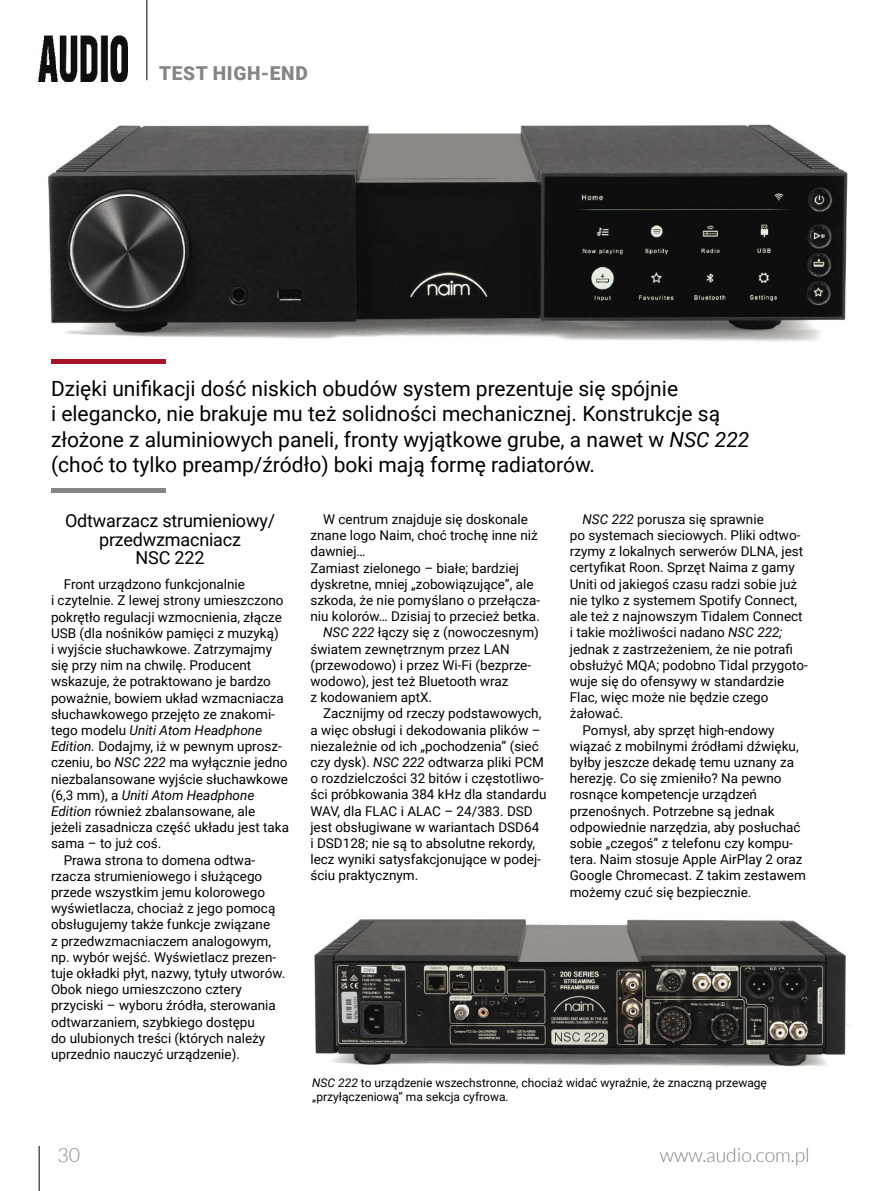
<style>
.page{position:relative;width:893px;height:1191px;background:#fff}
.page>*{position:absolute;margin:0;border:0;box-sizing:border-box;transform-origin:0 0}
.t1{font:21px/25.2px "Roboto";color:#000}
.t2{font:300 19.5px "Lato";color:#858585}
.t3{font:900 19.2px "Roboto";letter-spacing:.035em;color:#858585}
.t4{font:18px/18.6px "Roboto";letter-spacing:-.01em;color:#000;text-align:center}
.t5{font:13.5px "Roboto";color:#000}
.t6{font:italic 13.5px "Roboto";color:#000}
.t7{font:12px/14.4px "Roboto";color:#000}
.s1{font-style:italic}
.s2{font-style:normal}
</style>
<div class="page">
<hr style="left:39px;top:1145px;width:1px;height:46px;background:#000">
<hr style="left:147px;top:0;width:1px;height:80px;background:#000">
<img style="left:39px;top:35px;width:89px;height:46px">
<img style="left:48px;top:124px;width:800px;height:218px">
<img style="left:314px;top:919px;width:535px;height:148px">
<div style="left:51px;top:359px;width:115px;height:5px;background:#a9132a"></div>
<hr style="left:51px;top:489px;width:115px;height:4px;background:#858585">
<h3 class="t3" style="left:159px;top:60px;width:150px">TEST HIGH-END</h3>
<p class="t1" style="left:51px;top:375px;width:700px">Dzięki unifikacji dość niskich obudów system prezentuje się spójnie<br>i elegancko, nie brakuje mu też solidności mechanicznej. Konstrukcje są złożone z aluminiowych paneli, fronty wyjątkowe grube, a nawet w <span class="s1">NSC 222 </span>(choć to tylko preamp/źródło) boki mają formę radiatorów.</p>
<h3 class="t4" style="left:65px;top:511px;width:212px">Odtwarzacz strumieniowy/ przedwzmacniacz<br>NSC 222</h3>
<p class="t5" style="left:64px;top:575px;width:183px">Front urządzono funkcjonalnie</p>
<p class="t5" style="left:51px;top:591px;width:234px">i czytelnie. Z lewej strony umieszczono</p>
<p class="t5" style="left:51px;top:607px;width:232px">pokrętło regulacji wzmocnienia, złącze</p>
<p class="t5" style="left:51px;top:623px;width:229px">USB (dla nośników pamięci z muzyką)</p>
<p class="t5" style="left:51px;top:639px;width:223px">i wyjście słuchawkowe. Zatrzymajmy</p>
<p class="t5" style="left:51px;top:656px;width:202px">się przy nim na chwilę. Producent</p>
<p class="t5" style="left:51px;top:672px;width:221px">wskazuje, że potraktowano je bardzo</p>
<p class="t5" style="left:51px;top:688px;width:234px">poważnie, bowiem układ wzmacniacza</p>
<p class="t5" style="left:51px;top:704px;width:226px">słuchawkowego przejęto ze znakomi-</p>
<p class="t6" style="left:51px;top:720px;width:213px"><span class="s2">tego modelu</span> Uniti Atom Headphone</p>
<p class="t5" style="left:51px;top:737px;width:232px"><span class="s1">Edition.</span> Dodajmy, iż w pewnym uprosz-</p>
<p class="t5" style="left:51px;top:753px;width:238px">czeniu, bo <span class="s1">NSC 222</span> ma wyłącznie jedno</p>
<p class="t5" style="left:51px;top:769px;width:239px">niezbalansowane wyjście słuchawkowe</p>
<p class="t6" style="left:51px;top:785px;width:205px"><span class="s2">(6,3 mm), a</span> Uniti Atom Headphone</p>
<p class="t5" style="left:51px;top:801px;width:206px"><span class="s1">Edition</span> również zbalansowane, ale</p>
<p class="t5" style="left:51px;top:818px;width:240px">jeżeli zasadnicza część układu jest taka</p>
<p class="t5" style="left:51px;top:834px;width:112px">sama – to już coś.</p>
<p class="t5" style="left:64px;top:850px;width:193px">Prawa strona to domena odtwa-</p>
<p class="t5" style="left:51px;top:866px;width:213px">rzacza strumieniowego i służącego</p>
<p class="t5" style="left:51px;top:882px;width:216px">przede wszystkim jemu kolorowego</p>
<p class="t5" style="left:51px;top:899px;width:226px">wyświetlacza, chociaż z jego pomocą</p>
<p class="t5" style="left:51px;top:915px;width:221px">obsługujemy także funkcje związane</p>
<p class="t5" style="left:51px;top:931px;width:222px">z przedwzmacniaczem analogowym,</p>
<p class="t5" style="left:51px;top:947px;width:227px">np. wybór wejść. Wyświetlacz prezen-</p>
<p class="t5" style="left:51px;top:963px;width:236px">tuje okładki płyt, nazwy, tytuły utworów.</p>
<p class="t5" style="left:51px;top:980px;width:192px">Obok niego umieszczono cztery</p>
<p class="t5" style="left:51px;top:996px;width:226px">przyciski – wyboru źródła, sterowania</p>
<p class="t5" style="left:51px;top:1012px;width:205px">odtwarzaniem, szybkiego dostępu</p>
<p class="t5" style="left:51px;top:1028px;width:216px">do ulubionych treści (których należy</p>
<p class="t5" style="left:51px;top:1044px;width:190px">uprzednio nauczyć urządzenie).</p>
<p class="t5" style="left:323px;top:509px;width:206px">W centrum znajduje się doskonale</p>
<p class="t5" style="left:310px;top:526px;width:229px">znane logo Naim, choć trochę inne niż</p>
<p class="t5" style="left:310px;top:542px;width:57px">dawniej…</p>
<p class="t5" style="left:310px;top:558px;width:210px">Zamiast zielonego – białe; bardziej</p>
<p class="t5" style="left:310px;top:574px;width:225px">dyskretne, mniej „zobowiązujące”, ale</p>
<p class="t5" style="left:310px;top:590px;width:231px">szkoda, że nie pomyślano o przełącza-</p>
<p class="t5" style="left:310px;top:607px;width:231px">niu kolorów… Dzisiaj to przecież betka.</p>
<p class="t5" style="left:323px;top:623px;width:217px"><span class="s1">NSC 222</span> łączy się z (nowoczesnym)</p>
<p class="t5" style="left:310px;top:639px;width:201px">światem zewnętrznym przez LAN</p>
<p class="t5" style="left:310px;top:655px;width:222px">(przewodowo) i przez Wi-Fi (bezprze-</p>
<p class="t5" style="left:310px;top:671px;width:199px">wodowo), jest też Bluetooth wraz</p>
<p class="t5" style="left:310px;top:688px;width:123px">z kodowaniem aptX.</p>
<p class="t5" style="left:323px;top:704px;width:220px">Zacznijmy od rzeczy podstawowych,</p>
<p class="t5" style="left:310px;top:720px;width:232px">a więc obsługi i dekodowania plików –</p>
<p class="t5" style="left:310px;top:736px;width:230px">niezależnie od ich „pochodzenia” (sieć</p>
<p class="t5" style="left:310px;top:752px;width:235px">czy dysk). <span class="s1">NSC 222</span> odtwarza pliki PCM</p>
<p class="t5" style="left:310px;top:769px;width:235px">o rozdzielczości 32 bitów i częstotliwo-</p>
<p class="t5" style="left:310px;top:785px;width:238px">ści próbkowania 384 kHz dla standardu</p>
<p class="t5" style="left:310px;top:801px;width:224px">WAV, dla FLAC i ALAC – 24/383. DSD</p>
<p class="t5" style="left:310px;top:817px;width:230px">jest obsługiwane w wariantach DSD64</p>
<p class="t5" style="left:310px;top:833px;width:226px">i DSD128; nie są to absolutne rekordy,</p>
<p class="t5" style="left:310px;top:850px;width:232px">lecz wyniki satysfakcjonujące w podej-</p>
<p class="t5" style="left:310px;top:866px;width:109px">ściu praktycznym.</p>
<p class="t5" style="left:583px;top:509px;width:183px"><span class="s1">NSC 222</span> porusza się sprawnie</p>
<p class="t5" style="left:570px;top:526px;width:232px">po systemach sieciowych. Pliki odtwo-</p>
<p class="t5" style="left:570px;top:542px;width:235px">rzymy z lokalnych serwerów DLNA, jest</p>
<p class="t5" style="left:570px;top:558px;width:226px">certyfikat Roon. Sprzęt Naima z gamy</p>
<p class="t5" style="left:570px;top:574px;width:229px">Uniti od jakiegoś czasu radzi sobie już</p>
<p class="t5" style="left:570px;top:590px;width:229px">nie tylko z systemem Spotify Connect,</p>
<p class="t5" style="left:570px;top:607px;width:234px">ale też z najnowszym Tidalem Connect</p>
<p class="t5" style="left:570px;top:623px;width:214px">i takie możliwości nadano <span class="s1">NSC 222;</span></p>
<p class="t5" style="left:570px;top:639px;width:225px">jednak z zastrzeżeniem, że nie potrafi</p>
<p class="t5" style="left:570px;top:655px;width:240px">obsłużyć MQA; podobno Tidal przygoto-</p>
<p class="t5" style="left:570px;top:671px;width:216px">wuje się do ofensywy w standardzie</p>
<p class="t5" style="left:570px;top:688px;width:200px">Flac, więc może nie będzie czego</p>
<p class="t5" style="left:570px;top:704px;width:55px">żałować.</p>
<p class="t5" style="left:583px;top:720px;width:194px">Pomysł, aby sprzęt high-endowy</p>
<p class="t5" style="left:570px;top:736px;width:230px">wiązać z mobilnymi źródłami dźwięku,</p>
<p class="t5" style="left:570px;top:752px;width:226px">byłby jeszcze dekadę temu uznany za</p>
<p class="t5" style="left:570px;top:769px;width:213px">herezję. Co się zmieniło? Na pewno</p>
<p class="t5" style="left:570px;top:785px;width:189px">rosnące kompetencje urządzeń</p>
<p class="t5" style="left:570px;top:801px;width:206px">przenośnych. Potrzebne są jednak</p>
<p class="t5" style="left:570px;top:817px;width:232px">odpowiednie narzędzia, aby posłuchać</p>
<p class="t5" style="left:570px;top:833px;width:225px">sobie „czegoś” z telefonu czy kompu-</p>
<p class="t5" style="left:570px;top:850px;width:234px">tera. Naim stosuje Apple AirPlay 2 oraz</p>
<p class="t5" style="left:570px;top:866px;width:238px">Google Chromecast. Z takim zestawem</p>
<p class="t5" style="left:570px;top:882px;width:183px">możemy czuć się bezpiecznie.</p>
<p class="t7" style="left:312px;top:1074px;width:456px"><span class="s1">NSC 222</span> to urządzenie wszechstronne, chociaż widać wyraźnie, że znaczną przewagę „przyłączeniową” ma sekcja cyfrowa.</p>
<h2 class="t2" style="left:57px;top:1144px;width:24px">30</h2>
<h2 class="t2" style="left:660px;top:1144px;width:151px">www.audio.com.pl</h2>
</div>
